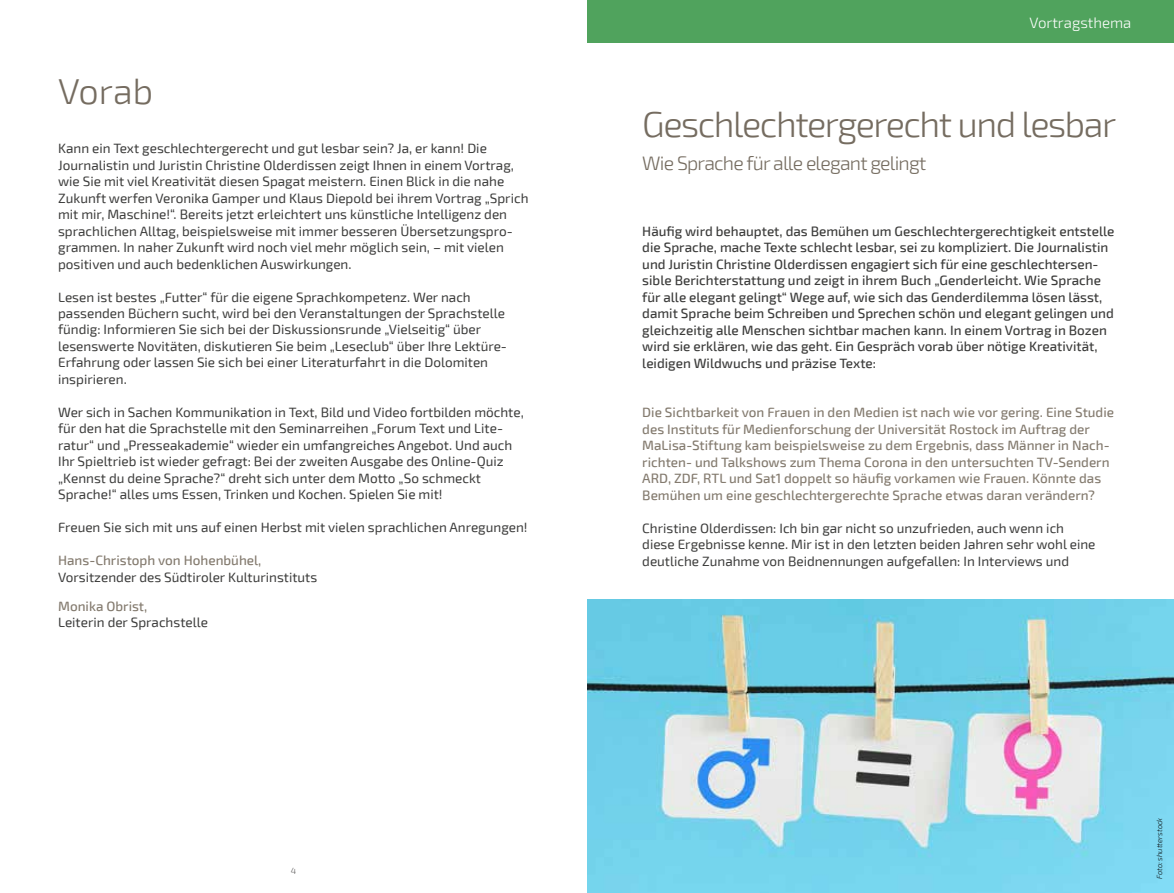
<style>
.page{position:relative;width:1174px;height:893px;background:#fff}
.page>*{position:absolute;margin:0;border:0;box-sizing:border-box;transform-origin:0 0}
.t1{font:300 36px "Exo 2";letter-spacing:-.04em;color:#756c60}
.t2{font:300 19.5px "Exo 2";letter-spacing:-.04em;color:#756c60}
.t3{font:300 15px "Exo 2";color:#fff}
.t4{font:13.5px/16.5px "Exo 2";color:#3c3c3b}
.t5{font:500 13.5px/16.5px "Exo 2";color:#3c3c3b}
.t6{font:500 13.5px/16.5px "Exo 2";color:#847b6f}
.t7{font:300 9px "Exo 2";color:#646363}
.t8{font:italic 300 7.5px "Exo 2";color:#000}
</style>
<div class="page">
<div style="left:587px;top:0;width:587px;height:43px;background:#50a35d"></div>
<img style="left:587px;top:600px;width:587px;height:293px">
<h1 class="t1" style="left:58px;top:70px;width:96px">Vorab</h1>
<p class="t4" style="left:58px;top:140px;width:472px">Kann ein Text geschlechtergerecht und gut lesbar sein? Ja, er kann! Die Journalistin und Juristin Christine Olderdissen zeigt Ihnen in einem Vortrag, wie Sie mit viel Kreativität diesen Spagat meistern. Einen Blick in die nahe Zukunft werfen Veronika Gamper und Klaus Diepold bei ihrem Vortrag „Sprich mit mir, Maschine!“. Bereits jetzt erleichtert uns künstliche Intelligenz den sprachlichen Alltag, beispielsweise mit immer besseren Übersetzungspro&shy;grammen. In naher Zukunft wird noch viel mehr möglich sein, – mit vielen positiven und auch bedenklichen Auswirkungen.</p>
<p class="t4" style="left:58px;top:289px;width:450px">Lesen ist bestes „Futter“ für die eigene Sprachkompetenz. Wer nach passenden Büchern sucht, wird bei den Veranstaltungen der Sprachstelle fündig: Informieren Sie sich bei der Diskussionsrunde „Vielseitig“ über lesenswerte Novitäten, diskutieren Sie beim „Leseclub“ über Ihre Lektüre-Erfahrung oder lassen Sie sich bei einer Literaturfahrt in die Dolomiten inspirieren.</p>
<p class="t4" style="left:58px;top:404px;width:467px">Wer sich in Sachen Kommunikation in Text, Bild und Video fortbilden möchte, für den hat die Sprachstelle mit den Seminarreihen „Forum Text und Lite&shy;ratur“ und „Presseakademie“ wieder ein umfangreiches Angebot. Und auch Ihr Spieltrieb ist wieder gefragt: Bei der zweiten Ausgabe des Online-Quiz „Kennst du deine Sprache?“ dreht sich unter dem Motto „So schmeckt Sprache!“ alles ums Essen, Trinken und Kochen. Spielen Sie mit!</p>
<p class="t4" style="left:58px;top:520px;width:471px">Freuen Sie sich mit uns auf einen Herbst mit vielen sprachlichen Anregungen!</p>
<p class="t6" style="left:58px;top:553px;width:205px">Hans-Christoph von Hohenbühel,</p>
<p class="t4" style="left:58px;top:569px;width:261px">Vorsitzender des Südtiroler Kulturinstituts</p>
<p class="t6" style="left:58px;top:598px;width:91px">Monika Obrist,</p>
<p class="t4" style="left:58px;top:614px;width:151px">Leiterin der Sprachstelle</p>
<p class="t7" style="left:291px;top:865px;width:7px">4</p>
<p class="t3" style="left:1029px;top:14px;width:103px">Vortragsthema</p>
<h1 class="t1" style="left:642px;top:103px;width:475px">Geschlechtergerecht und lesbar</h1>
<h2 class="t2" style="left:642px;top:151px;width:285px">Wie Sprache für alle elegant gelingt</h2>
<p class="t5" style="left:642px;top:223px;width:474px">Häufig wird behauptet, das Bemühen um Geschlechtergerechtigkeit entstelle die Sprache, mache Texte schlecht lesbar, sei zu kompliziert. Die Journalistin und Juristin Christine Olderdissen engagiert sich für eine geschlechtersen&shy;sible Berichterstattung und zeigt in ihrem Buch „Genderleicht. Wie Sprache für alle elegant gelingt“ Wege auf, wie sich das Genderdilemma lösen lässt, damit Sprache beim Schreiben und Sprechen schön und elegant gelingen und gleichzeitig alle Menschen sichtbar machen kann. In einem Vortrag in Bozen wird sie erklären, wie das geht. Ein Gespräch vorab über nötige Kreativität, leidigen Wildwuchs und präzise Texte:</p>
<p class="t6" style="left:642px;top:404px;width:473px">Die Sichtbarkeit von Frauen in den Medien ist nach wie vor gering. Eine Studie des Instituts für Medienforschung der Universität Rostock im Auftrag der MaLisa-Stiftung kam beispielsweise zu dem Ergebnis, dass Männer in Nach&shy;richten- und Talkshows zum Thema Corona in den untersuchten TV-Sendern ARD, ZDF, RTL und Sat1 doppelt so häufig vorkamen wie Frauen. Könnte das Bemühen um eine geschlechtergerechte Sprache etwas daran verändern?</p>
<p class="t4" style="left:642px;top:520px;width:455px">Christine Olderdissen: Ich bin gar nicht so unzufrieden, auch wenn ich diese Ergebnisse kenne. Mir ist in den letzten beiden Jahren sehr wohl eine deutliche Zunahme von Beidnennungen aufgefallen: In Interviews und</p>
<p class="t8" style="left:1155px;top:879px;width:63px;rotate:-90deg">Foto: shutterstock</p>
</div>
